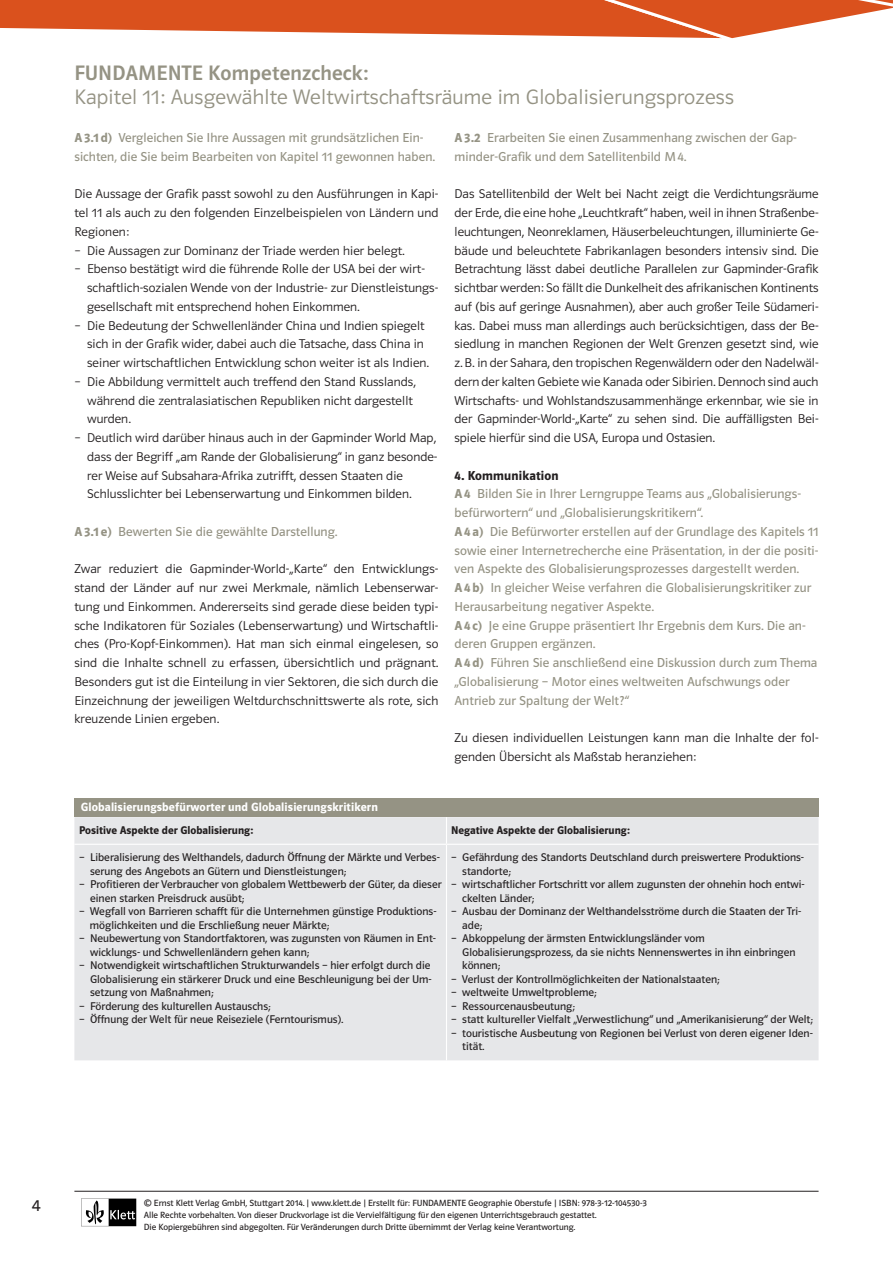
<style>
.page{position:relative;width:893px;height:1263px;background:#fff}
.page>*{position:absolute;margin:0;border:0;box-sizing:border-box;transform-origin:0 0}
.t1{font:21px "Polo ST11 K Leicht";letter-spacing:.01em;color:#959384}
.t2{font:21px "Polo ST11 K Krftg";letter-spacing:.01em;color:#959384}
.t3{font:16.5px "The Sans B5 Plain";color:#231f20}
.fun_LH_Aufgaben{font:13.05px/18.8px "Polo ST11 K Buch";letter-spacing:.005em;color:#959384}
.fun_LH_absatzuebersc{font:13.05px "Polo ST11 K Hfett";letter-spacing:.01em;color:#231f20}
.fun_LH_Grundtext{font:12.75px/18.8px "Polo ST11 K Leicht";letter-spacing:.01em;color:#231f20;text-align:justify}
.fun_LH_Grundtext_Auf{font:12.75px/18.8px "Polo ST11 K Leicht";letter-spacing:.005em;color:#231f20}
.fun_materialuebersch{font:12px "Polo ST11 K Hfett";letter-spacing:.01em;color:#fff}
.fun_tabellentext_lin{font:11.25px/13.5px "Polo ST11 K Buch";color:#231f20}
.fun_tabellentext_lin-2{font:11.25px "Polo ST11 K Hfett";color:#231f20}
.t4{font:9px/12px "Polo ST11 K Buch";color:#231f20}
.s1{font-family:"Polo ST11 K Hfett"}
</style>
<div class="page">
<svg style="left:0;top:0;width:893px;height:39px"></svg>
<svg style="left:81px;top:1198px;width:55px;height:28px"></svg>
<hr style="left:74px;top:1191px;width:745px;height:1px;background:#231f20">
<div style="left:74px;top:817px;width:745px;height:243px;background:#e6e7e9"></div>
<svg style="left:446px;top:817px;width:1px;height:27px"></svg>
<hr style="left:446px;top:845px;width:1px;height:215px;background:#fff">
<hr style="left:74px;top:844px;width:372px;height:1px;background:#fff">
<hr style="left:446px;top:844px;width:373px;height:1px;background:#fff">
<div style="left:74px;top:798px;width:745px;height:19px;background:#959384"></div>
<h1 class="t2" style="left:74px;top:62px;width:295px">FUNDAMENTE Kompetenzcheck:</h1>
<h1 class="t1" style="left:74px;top:86px;width:661px">Kapitel 11: Ausgewählte Weltwirtschaftsräume im Globalisierungsprozess</h1>
<p class="fun_LH_Aufgaben" style="left:74px;top:128px;width:362px"><span class="s1">A3.1d)</span> Vergleichen Sie Ihre Aussagen mit grundsätzlichen Ein&shy;sichten, die Sie beim Bearbeiten von Kapitel 11 gewonnen haben.</p>
<p class="fun_LH_Grundtext" style="left:74px;top:185px;width:366px">Die Aussage der Grafik passt sowohl zu den Ausführungen in Kapi&shy;tel 11 als auch zu den folgenden Einzelbeispielen von Ländern und Regionen:</p>
<p class="fun_LH_Grundtext_Auf" style="left:74px;top:241px;width:332px">– Die Aussagen zur Dominanz der Triade werden hier belegt.</p>
<p class="fun_LH_Grundtext_Auf" style="left:87px;top:260px;width:353px;text-indent:-13px">– Ebenso bestätigt wird die führende Rolle der USA bei der wirt&shy;schaftlich-sozialen Wende von der Industrie- zur Dienstleistungs&shy;gesellschaft mit entsprechend hohen Einkommen.</p>
<p class="fun_LH_Grundtext_Auf" style="left:87px;top:316px;width:343px;text-indent:-13px">– Die Bedeutung der Schwellenländer China und Indien spiegelt sich in der Grafik wider, dabei auch die Tatsache, dass China in seiner wirtschaftlichen Entwicklung schon weiter ist als Indien.</p>
<p class="fun_LH_Grundtext_Auf" style="left:87px;top:372px;width:330px;text-indent:-13px">– Die Abbildung vermittelt auch treffend den Stand Russlands, während die zentralasiatischen Republiken nicht dargestellt wurden.</p>
<p class="fun_LH_Grundtext_Auf" style="left:87px;top:429px;width:352px;text-indent:-13px">– Deutlich wird darüber hinaus auch in der Gapminder World Map, dass der Begriff „am Rande der Globalisierung“ in ganz besonde&shy;rer Weise auf Subsahara-Afrika zutrifft, dessen Staaten die Schlusslichter bei Lebenserwartung und Einkommen bilden.</p>
<p class="fun_LH_Aufgaben" style="left:74px;top:522px;width:265px"><span class="s1">A3.1 e)</span> Bewerten Sie die gewählte Darstellung.</p>
<p class="fun_LH_Grundtext" style="left:74px;top:560px;width:366px">Zwar reduziert die Gapminder-World-„Karte“ den Entwicklungs&shy;stand der Länder auf nur zwei Merkmale, nämlich Lebenserwar&shy;tung und Einkommen. Andererseits sind gerade diese beiden typi&shy;sche Indikatoren für Soziales (Lebenserwartung) und Wirtschaftli&shy;ches (Pro-Kopf-Einkommen). Hat man sich einmal eingelesen, so sind die Inhalte schnell zu erfassen, übersichtlich und prägnant.<br>Besonders gut ist die Einteilung in vier Sektoren, die sich durch die Einzeichnung der jeweiligen Weltdurchschnittswerte als rote, sich kreuzende Linien ergeben.</p>
<p class="fun_materialuebersch" style="left:81px;top:800px;width:299px">Globalisierungsbefürworter und Globalisierungskritikern</p>
<p class="fun_LH_Aufgaben" style="left:455px;top:128px;width:343px"><span class="s1">A3.2</span> Erarbeiten Sie einen Zusammenhang zwischen der Gap&shy;minder-Grafik und dem Satellitenbild M4.</p>
<p class="fun_LH_Grundtext" style="left:455px;top:185px;width:365px">Das Satellitenbild der Welt bei Nacht zeigt die Verdichtungsräume der Erde, die eine hohe „Leuchtkraft“ haben, weil in ihnen Straßenbe&shy;leuchtungen, Neonreklamen, Häuserbeleuchtungen, illuminierte Ge&shy;bäude und beleuchtete Fabrikanlagen besonders intensiv sind. Die Betrachtung lässt dabei deutliche Parallelen zur Gapminder-Grafik sichtbar werden: So fällt die Dunkelheit des afrikanischen Kontinents auf (bis auf geringe Ausnahmen), aber auch großer Teile Südameri&shy;kas. Dabei muss man allerdings auch berücksichtigen, dass der Be&shy;siedlung in manchen Regionen der Welt Grenzen gesetzt sind, wie z.B. in der Sahara, den tropischen Regenwäldern oder den Nadelwäl&shy;dern der kalten Gebiete wie Kanada oder Sibirien. Dennoch sind auch Wirtschafts- und Wohlstandszusammenhänge erkennbar, wie sie in der Gapminder-World-„Karte“ zu sehen sind. Die auffälligsten Bei&shy;spiele hierfür sind die USA, Europa und Ostasien.</p>
<p class="fun_LH_absatzuebersc" style="left:455px;top:468px;width:106px">4. Kommunikation</p>
<p class="fun_LH_Aufgaben" style="left:455px;top:485px;width:347px"><span class="s1">A4</span> Bilden Sie in Ihrer Lerngruppe Teams aus „Globalisierungs&shy;befürwortern“ und „Globalisierungskritikern“.</p>
<p class="fun_LH_Aufgaben" style="left:455px;top:522px;width:365px;text-align:justify"><span class="s1">A4 a)</span> Die Befürworter erstellen auf der Grundlage des Kapitels 11 sowie einer Internetrecherche eine Präsentation, in der die positi&shy;ven Aspekte des Globalisierungsprozesses dargestellt werden.</p>
<p class="fun_LH_Aufgaben" style="left:455px;top:578px;width:358px"><span class="s1">A4b)</span> In gleicher Weise verfahren die Globalisierungskritiker zur<br>Herausarbeitung negativer Aspekte.</p>
<p class="fun_LH_Aufgaben" style="left:455px;top:616px;width:353px"><span class="s1">A4 c)</span> Je eine Gruppe präsentiert Ihr Ergebnis dem Kurs. Die an&shy;deren Gruppen ergänzen.</p>
<p class="fun_LH_Aufgaben" style="left:455px;top:653px;width:364px"><span class="s1">A4d)</span> Führen Sie anschließend eine Diskussion durch zum Thema „Globalisierung – Motor eines weltweiten Aufschwungs oder<br>Antrieb zur Spaltung der Welt?“</p>
<p class="fun_LH_Grundtext" style="left:455px;top:729px;width:365px">Zu diesen individuellen Leistungen kann man die Inhalte der fol&shy;genden Übersicht als Maßstab heranziehen:</p>
<p class="fun_tabellentext_lin-2" style="left:79px;top:824px;width:176px">Positive Aspekte der Globalisierung:</p>
<p class="fun_tabellentext_lin-2" style="left:451px;top:824px;width:180px">Negative Aspekte der Globalisierung:</p>
<p class="fun_tabellentext_lin" style="left:90px;top:851px;width:351px;text-indent:-11px">– Liberalisierung des Welthandels, dadurch Öffnung der Märkte und Verbes&shy;serung des Angebots an Gütern und Dienstleistungen;</p>
<p class="fun_tabellentext_lin" style="left:90px;top:878px;width:353px;text-indent:-11px">– Profitieren der Verbraucher von globalem Wettbewerb der Güter, da dieser einen starken Preisdruck ausübt;</p>
<p class="fun_tabellentext_lin" style="left:90px;top:905px;width:348px;text-indent:-11px">– Wegfall von Barrieren schafft für die Unternehmen günstige Produktions&shy;möglichkeiten und die Erschließung neuer Märkte;</p>
<p class="fun_tabellentext_lin" style="left:90px;top:932px;width:347px;text-indent:-11px">– Neubewertung von Standortfaktoren, was zugunsten von Räumen in Ent&shy;wicklungs- und Schwellenländern gehen kann;</p>
<p class="fun_tabellentext_lin" style="left:90px;top:959px;width:343px;text-align:justify;text-indent:-11px">– Notwendigkeit wirtschaftlichen Strukturwandels – hier erfolgt durch die Globalisierung ein stärkerer Druck und eine Beschleunigung bei der Um&shy;setzung von Maßnahmen;</p>
<p class="fun_tabellentext_lin" style="left:79px;top:999px;width:193px">– Förderung des kulturellen Austauschs;</p>
<p class="fun_tabellentext_lin" style="left:79px;top:1013px;width:266px">– Öffnung der Welt für neue Reiseziele (Ferntourismus).</p>
<p class="fun_tabellentext_lin" style="left:462px;top:851px;width:343px;text-indent:-11px">– Gefährdung des Standorts Deutschland durch preiswertere Produktions&shy;standorte;</p>
<p class="fun_tabellentext_lin" style="left:462px;top:878px;width:344px;text-indent:-11px">– wirtschaftlicher Fortschritt vor allem zugunsten der ohnehin hoch entwi&shy;ckelten Länder;</p>
<p class="fun_tabellentext_lin" style="left:462px;top:905px;width:340px;text-indent:-11px">– Ausbau der Dominanz der Welthandelsströme durch die Staaten der Tri&shy;ade;</p>
<p class="fun_tabellentext_lin" style="left:462px;top:932px;width:335px;text-indent:-11px">– Abkoppelung der ärmsten Entwicklungsländer vom<br>Globalisierungsprozess, da sie nichts Nennenswertes in ihn einbringen können;</p>
<p class="fun_tabellentext_lin" style="left:451px;top:972px;width:270px">– Verlust der Kontrollmöglichkeiten der Nationalstaaten;</p>
<p class="fun_tabellentext_lin" style="left:451px;top:986px;width:147px">– weltweite Umweltprobleme;</p>
<p class="fun_tabellentext_lin" style="left:451px;top:999px;width:125px">– Ressourcenausbeutung;</p>
<p class="fun_tabellentext_lin" style="left:451px;top:1013px;width:363px">– statt kultureller Vielfalt „Verwestlichung“ und „Amerikanisierung“ der Welt;</p>
<p class="fun_tabellentext_lin" style="left:462px;top:1026px;width:352px;text-indent:-11px">– touristische Ausbeutung von Regionen bei Verlust von deren eigener Iden&shy;tität.</p>
<p class="t3" style="left:32px;top:1197px;width:11px">4</p>
<p class="t4" style="left:144px;top:1196px;width:504px">© Ernst Klett Verlag GmbH, Stuttgart 2014. | www.klett.de | Erstellt für: FUNDAMENTE Geographie Oberstufe | ISBN: 978-3-12-104530-3<br>Alle Rechte vorbehalten. Von dieser Druckvorlage ist die Vervielfältigung für den eigenen Unterrichtsgebrauch gestattet.<br>Die Kopiergebühren sind abgegolten. Für Veränderungen durch Dritte übernimmt der Verlag keine Verantwortung.</p>
</div>
